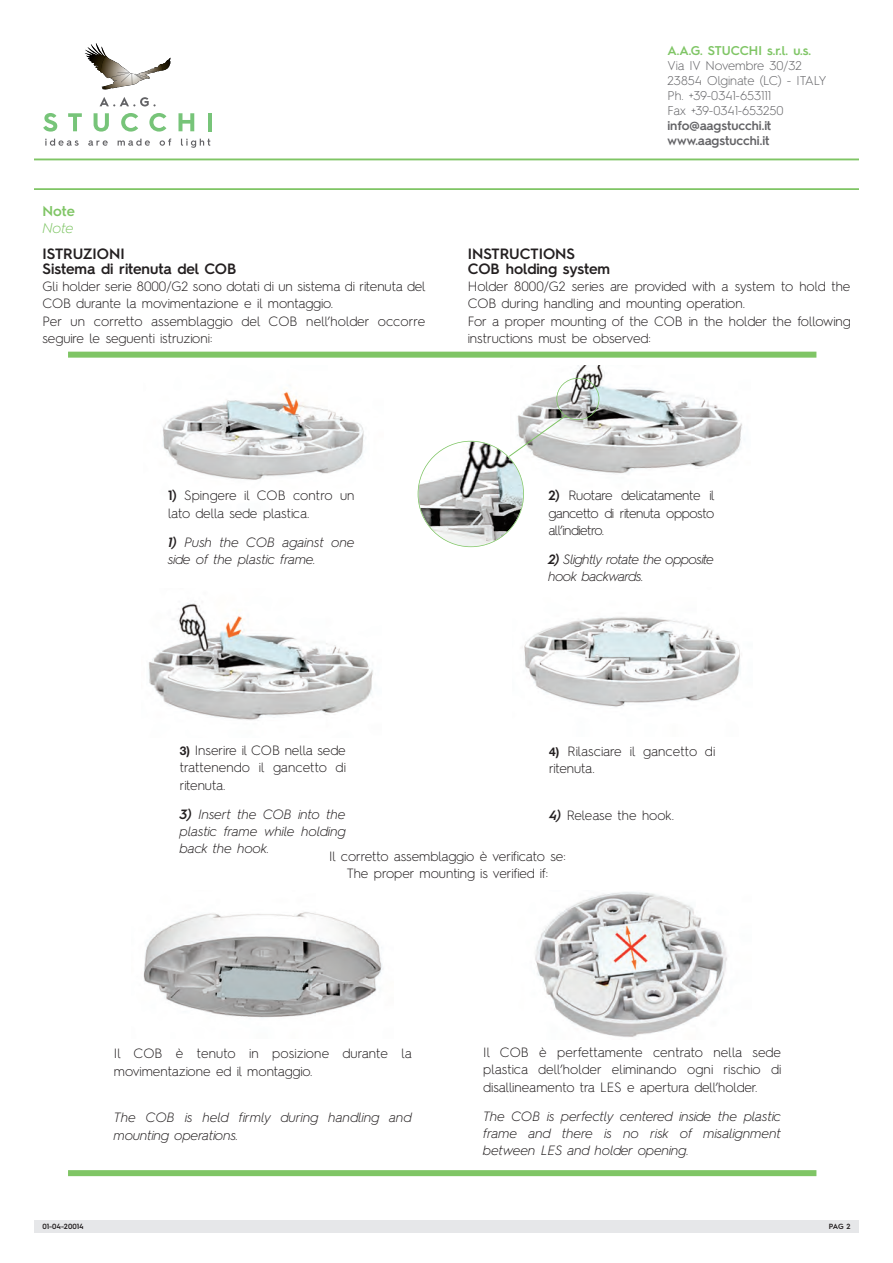
<style>
.page{position:relative;width:893px;height:1263px;background:#fff}
.page>*{position:absolute;margin:0;border:0;box-sizing:border-box;transform-origin:0 0}
.t1{font:600 15px/15px "Hurme Geometric Sans 2";color:#231f20}
.t2{font:600 14.25px "Hurme Geometric Sans 2";color:#7fc565}
.t3{font:italic 300 14.25px "Hurme Geometric Sans 2";color:#7fc565}
.t4{font:300 13.5px/17.2px "Hurme Geometric Sans 2";color:#231f20}
.t5{font:italic 300 13.5px/17.2px "Hurme Geometric Sans 2";color:#231f20}
.t6{font:italic 300 13.5px/17.2px "Hurme Geometric Sans 2";letter-spacing:-.035em;color:#231f20}
.t7{font:300 12.75px/15px "Hurme Geometric Sans 2";color:#636366}
.t8{font:600 12.75px/15px "Hurme Geometric Sans 2";color:#636366}
.t9{font:600 12.75px "Hurme Geometric Sans 2";color:#7fc565}
.t10{font:600 7.5px "Hurme Geometric Sans 2";color:#231f20}
.s1{font-weight:600}
.s2{font-family:"Helvetica Neue";font-weight:700;font-size:12px}
.s3{font-weight:600;font-style:italic}
</style>
<div class="page">
<div style="left:34px;top:1220px;width:825px;height:13px;background:#e6e7e9"></div>
<img style="left:162px;top:391px;width:202px;height:89px">
<img style="left:511px;top:365px;width:231px;height:149px">
<img style="left:524px;top:617px;width:216px;height:90px">
<img style="left:148px;top:603px;width:225px;height:117px">
<div style="left:68px;top:352px;width:748px;height:6px;background:#7fc565"></div>
<img style="left:418px;top:442px;width:105px;height:104px;border-radius:50%">
<div style="left:418px;top:441px;width:106px;height:106px;border:2px solid #7fc565;border-radius:50%"></div>
<svg style="left:508px;top:414px;width:59px;height:43px"></svg>
<div style="left:556px;top:378px;width:43px;height:42px;border:2px solid #7fc565;border-radius:50%"></div>
<img style="left:143px;top:912px;width:240px;height:106px">
<img style="left:535px;top:892px;width:192px;height:145px">
<div style="left:68px;top:1170px;width:748px;height:6px;background:#7fc565"></div>
<svg style="left:85px;top:44px;width:63px;height:46px"></svg>
<svg style="left:45px;top:139px;width:34px;height:7px"></svg>
<svg style="left:88px;top:140px;width:20px;height:6px"></svg>
<svg style="left:118px;top:139px;width:32px;height:7px"></svg>
<svg style="left:160px;top:139px;width:11px;height:7px"></svg>
<svg style="left:181px;top:139px;width:29px;height:9px"></svg>
<svg style="left:43px;top:113px;width:14px;height:19px"></svg>
<svg style="left:68px;top:113px;width:14px;height:18px"></svg>
<svg style="left:94px;top:113px;width:15px;height:19px"></svg>
<svg style="left:121px;top:113px;width:17px;height:19px"></svg>
<svg style="left:149px;top:113px;width:17px;height:19px"></svg>
<svg style="left:178px;top:113px;width:16px;height:18px"></svg>
<hr style="left:208px;top:113px;width:4px;height:18px;background:#77c479">
<svg style="left:100px;top:97px;width:56px;height:9px"></svg>
<hr style="left:34px;top:159px;width:825px;height:1px;background:#7fc565">
<hr style="left:34px;top:188px;width:825px;height:2px;background:#7fc565">
<p class="t2" style="left:43px;top:206px;width:34px">Note</p>
<p class="t3" style="left:43px;top:223px;width:33px">Note</p>
<p class="t1" style="left:43px;top:247px;width:195px">ISTRUZIONI<br>Sistema di ritenuta del COB</p>
<p class="t4" style="left:43px;top:279px;width:385px">Gli holder serie 8000/G2 sono dotati di un sistema di ritenuta del COB durante la movimentazione e il montaggio.<br>Per un corretto assemblaggio del COB nell’holder occorre seguire le seguenti istruzioni:</p>
<p class="t9" style="left:668px;top:46px;width:145px">A.A.G. STUCCHI s.r.l. u.s.</p>
<p class="t7" style="left:668px;top:59px;width:160px">Via IV Novembre 30/32<br>23854 Olginate (LC) - ITALY<br>Ph. +39-0341-653111<br>Fax +39-0341-653250</p>
<p class="t8" style="left:668px;top:119px;width:105px">info@aagstucchi.it www.aagstucchi.it</p>
<p class="t1" style="left:468px;top:247px;width:144px">INSTRUCTIONS<br>COB holding system</p>
<p class="t4" style="left:468px;top:279px;width:385px">Holder 8000/G2 series are provided with a system to hold the COB during handling and mounting operation.<br>For a proper mounting of the COB in the holder the following instructions must be observed:</p>
<p class="t4" style="left:168px;top:488px;width:188px"><span class="s1">1)</span> Spingere il COB contro un lato della sede plastica.</p>
<p class="t5" style="left:168px;top:535px;width:188px"><span class="s1">1)</span> Push the COB against one side of the plastic frame.</p>
<p class="t4" style="left:548px;top:488px;width:168px;text-align:justify"><span class="s1">2)</span> Ruotare delicatamente il gancetto di ritenuta opposto all’indietro.</p>
<p class="t6" style="left:548px;top:552px;width:167px"><span class="s1">2)</span> Slightly rotate the opposite hook backwards.</p>
<p class="t4" style="left:180px;top:743px;width:168px;text-align:justify"><span class="s2">3)</span> Inserire il COB nella sede trattenendo il gancetto di ritenuta.</p>
<p class="t5" style="left:180px;top:807px;width:168px;text-align:justify"><span class="s1">3)</span> Insert the COB into the plastic frame while holding back the hook.</p>
<p class="t4" style="left:549px;top:744px;width:168px"><span class="s2">4)</span> Rilasciare il gancetto di ritenuta.</p>
<p class="t4" style="left:549px;top:807px;width:126px"><span class="s3">4)</span> Release the hook.</p>
<p class="t4" style="left:329px;top:849px;width:238px;text-align:center">Il corretto assemblaggio è verificato se:<br>The proper mounting is verified if:</p>
<p class="t4" style="left:114px;top:1046px;width:299px">Il COB è tenuto in posizione durante la movimentazione ed il montaggio.</p>
<p class="t5" style="left:114px;top:1110px;width:300px">The COB is held firmly during handling and mounting operations.</p>
<p class="t4" style="left:483px;top:1045px;width:300px;text-align:justify">Il COB è perfettamente centrato nella sede plastica dell’holder eliminando ogni rischio di disallineamento tra LES e apertura dell’holder.</p>
<p class="t5" style="left:483px;top:1109px;width:299px;text-align:justify">The COB is perfectly centered inside the plastic frame and there is no risk of misalignment between LES and holder opening.</p>
<p class="t10" style="left:43px;top:1224px;width:43px">01-04-20014</p>
<p class="t10" style="left:829px;top:1224px;width:23px">PAG 2</p>
</div>
